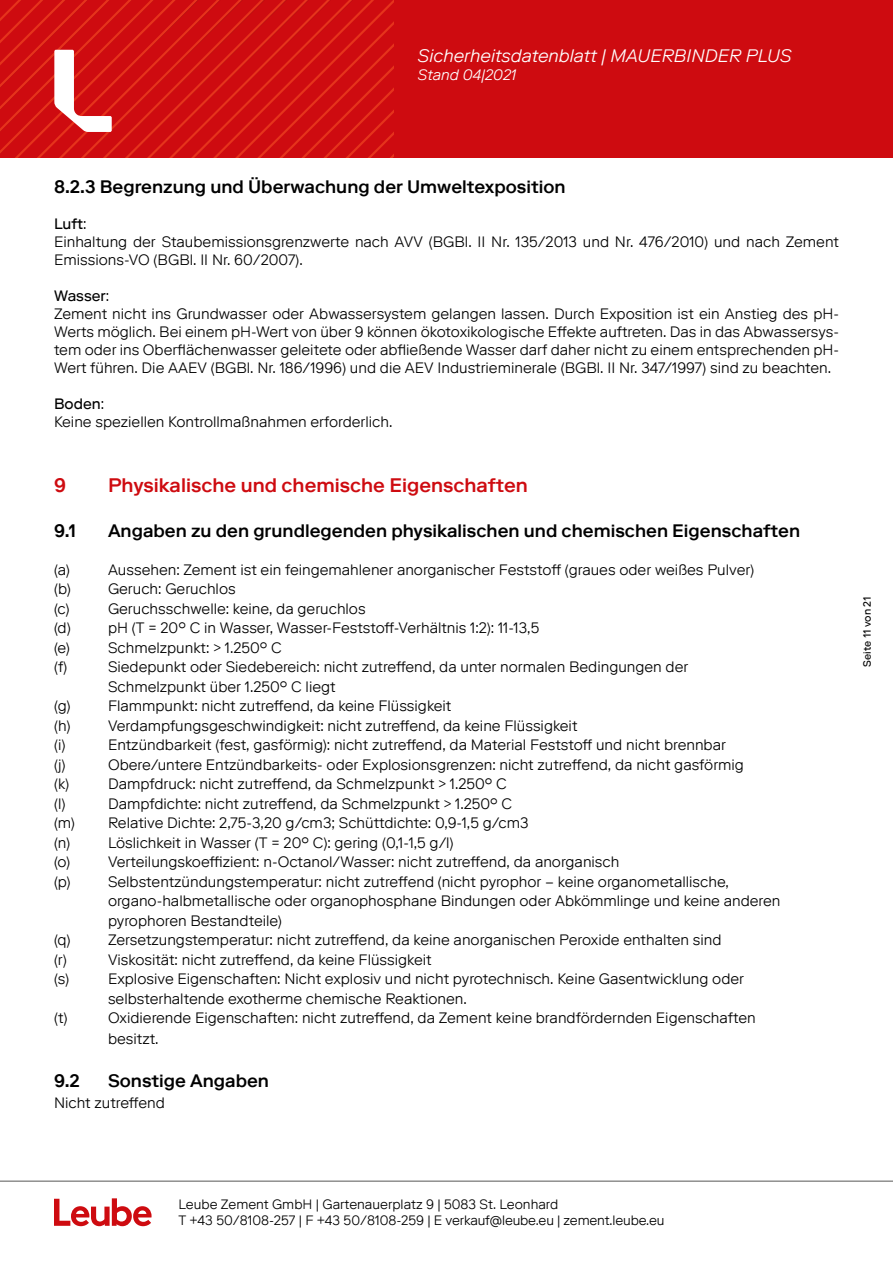
<style>
.page{position:relative;width:893px;height:1263px;background:#fff}
.page>*{position:absolute;margin:0;border:0;box-sizing:border-box;transform-origin:0 0}
.t1{font:500 19.5px "Riforma LLTT";color:#ce0b10}
.t2{font:500 18px "Riforma LLTT";color:#000}
.t3{font:italic 300 18px "Riforma LLTT";color:#fff}
.t4{font:300 15px/18px "Riforma LLTT";color:#000}
.t5{font:italic 300 15px "Riforma LLTT";color:#fff}
.t6{font:300 13.5px/16.2px "Riforma LLTT";color:#000}
.t7{font:10.5px "Riforma LLTT";color:#000}
.s1{font-weight:400}
</style>
<div class="page">
<div style="left:0;top:0;width:893px;height:157px;background:#ce0b10"></div>
<svg style="left:0;top:0;width:394px;height:157px"></svg>
<svg style="left:54px;top:1198px;width:98px;height:28px"></svg>
<hr style="left:0;top:1181px;width:893px;height:1px;background:#575756">
<p class="t3" style="left:418px;top:44px;width:375px">Sicherheitsdatenblatt | MAUERBINDER PLUS</p>
<p class="t5" style="left:418px;top:65px;width:100px">Stand 04|2021</p>
<p class="t2" style="left:54px;top:175px;width:513px">8.2.3 Begrenzung und Überwachung der Umweltexposition</p>
<p class="t4" style="left:54px;top:215px;width:786px"><span class="s1">Luft</span>:<br>Einhaltung der Staubemissionsgrenzwerte nach AVV (BGBl. II Nr. 135/2013 und Nr. 476/2010) und nach Zement<br>Emissions-VO (BGBl. II Nr. 60/2007).</p>
<p class="t4" style="left:54px;top:287px;width:786px"><span class="s1">Wasser</span>:<br>Zement nicht ins Grundwasser oder Abwassersystem gelangen lassen. Durch Exposition ist ein Anstieg des pH-Werts möglich. Bei einem pH-Wert von über 9 können ökotoxikologische Effekte auftreten. Das in das Abwassersys&shy;tem oder ins Oberflächenwasser geleitete oder abfließende Wasser darf daher nicht zu einem entsprechenden pH-Wert führen. Die AAEV (BGBl. Nr. 186/1996) und die AEV Industrieminerale (BGBl. II Nr. 347/1997) sind zu beachten.</p>
<p class="t4" style="left:54px;top:395px;width:340px"><span class="s1">Boden</span>:<br>Keine speziellen Kontrollmaßnahmen erforderlich.</p>
<h1 class="t1" style="left:54px;top:473px;width:13px">9</h1>
<h1 class="t1" style="left:108px;top:473px;width:421px">Physikalische und chemische Eigenschaften</h1>
<p class="t2" style="left:54px;top:519px;width:24px">9.1</p>
<p class="t2" style="left:108px;top:519px;width:694px">Angaben zu den grundlegenden physikalischen und chemischen Eigenschaften</p>
<p class="t4" style="left:54px;top:560px;width:17px">(a)</p>
<p class="t4" style="left:108px;top:560px;width:648px">Aussehen: Zement ist ein feingemahlener anorganischer Feststoff (graues oder weißes Pulver)</p>
<p class="t4" style="left:54px;top:580px;width:18px">(b)</p>
<p class="t4" style="left:108px;top:580px;width:129px">Geruch: Geruchlos</p>
<p class="t4" style="left:54px;top:599px;width:17px">(c)</p>
<p class="t4" style="left:108px;top:599px;width:259px">Geruchsschwelle: keine, da geruchlos</p>
<p class="t4" style="left:54px;top:619px;width:18px">(d)</p>
<p class="t4" style="left:108px;top:619px;width:433px">pH (T = 20° C in Wasser, Wasser-Feststoff-Verhältnis 1:2): 11-13,5</p>
<p class="t4" style="left:54px;top:638px;width:17px">(e)</p>
<p class="t4" style="left:108px;top:638px;width:175px">Schmelzpunkt: &gt; 1.250° C</p>
<p class="t4" style="left:54px;top:658px;width:15px">(f)</p>
<p class="t4" style="left:108px;top:657px;width:582px;line-height:19.5px">Siedepunkt oder Siedebereich: nicht zutreffend, da unter normalen Bedingungen der<br>Schmelzpunkt über 1.250° C liegt</p>
<p class="t4" style="left:54px;top:697px;width:18px">(g)</p>
<p class="t4" style="left:108px;top:697px;width:345px">Flammpunkt: nicht zutreffend, da keine Flüssigkeit</p>
<p class="t4" style="left:54px;top:716px;width:18px">(h)</p>
<p class="t4" style="left:108px;top:716px;width:471px">Verdampfungsgeschwindigkeit: nicht zutreffend, da keine Flüssigkeit</p>
<p class="t4" style="left:54px;top:736px;width:13px">(i)</p>
<p class="t4" style="left:108px;top:736px;width:619px">Entzündbarkeit (fest, gasförmig): nicht zutreffend, da Material Feststoff und nicht brennbar</p>
<p class="t4" style="left:54px;top:755px;width:13px">(j)</p>
<p class="t4" style="left:108px;top:755px;width:637px">Obere/untere Entzündbarkeits- oder Explosionsgrenzen: nicht zutreffend, da nicht gasförmig</p>
<p class="t4" style="left:54px;top:775px;width:17px">(k)</p>
<p class="t4" style="left:108px;top:775px;width:400px">Dampfdruck: nicht zutreffend, da Schmelzpunkt &gt; 1.250° C</p>
<p class="t4" style="left:54px;top:794px;width:13px">(l)</p>
<p class="t4" style="left:54px;top:793px;width:476px;line-height:19.5px;text-indent:54px">Dampfdichte: nicht zutreffend, da Schmelzpunkt &gt; 1.250° C (m) Relative Dichte: 2,75-3,20 g/cm3; Schüttdichte: 0,9-1,5 g/cm3 (n)</p>
<p class="t4" style="left:108px;top:833px;width:347px">Löslichkeit in Wasser (T = 20° C): gering (0,1-1,5 g/l)</p>
<p class="t4" style="left:54px;top:853px;width:18px">(o)</p>
<p class="t4" style="left:108px;top:853px;width:513px">Verteilungskoeffizient: n-Octanol/Wasser: nicht zutreffend, da anorganisch</p>
<p class="t4" style="left:54px;top:872px;width:18px">(p)</p>
<p class="t4" style="left:108px;top:871px;width:674px;line-height:19.5px">Selbstentzündungstemperatur: nicht zutreffend (nicht pyrophor – keine organometallische, organo-halbmetallische oder organophosphane Bindungen oder Abkömmlinge und keine anderen pyrophoren Bestandteile)</p>
<p class="t4" style="left:54px;top:931px;width:18px">(q)</p>
<p class="t4" style="left:108px;top:931px;width:615px">Zersetzungstemperatur: nicht zutreffend, da keine anorganischen Peroxide enthalten sind</p>
<p class="t4" style="left:54px;top:950px;width:14px">(r)</p>
<p class="t4" style="left:108px;top:950px;width:325px">Viskosität: nicht zutreffend, da keine Flüssigkeit</p>
<p class="t4" style="left:54px;top:970px;width:17px">(s)</p>
<p class="t4" style="left:108px;top:969px;width:638px;line-height:19.5px">Explosive Eigenschaften: Nicht explosiv und nicht pyrotechnisch. Keine Gasentwicklung oder selbsterhaltende exotherme chemische Reaktionen.</p>
<p class="t4" style="left:54px;top:1009px;width:15px">(t)</p>
<p class="t4" style="left:108px;top:1007px;width:649px;line-height:21px">Oxidierende Eigenschaften: nicht zutreffend, da Zement keine brandfördernden Eigenschaften besitzt.</p>
<p class="t2" style="left:54px;top:1069px;width:27px">9.2</p>
<p class="t2" style="left:108px;top:1069px;width:163px">Sonstige Angaben</p>
<p class="t4" style="left:54px;top:1094px;width:112px">Nicht zutreffend</p>
<p class="t7" style="left:860px;top:667px;width:72px;rotate:-90deg">Seite 11 von 21</p>
<p class="t6" style="left:179px;top:1196px;width:487px">Leube Zement GmbH | Gartenauerplatz 9 | 5083 St. Leonhard<br>T +43 50/8108-257 | F +43 50/8108-259 | E verkauf@leube.eu | zement.leube.eu</p>
</div>
